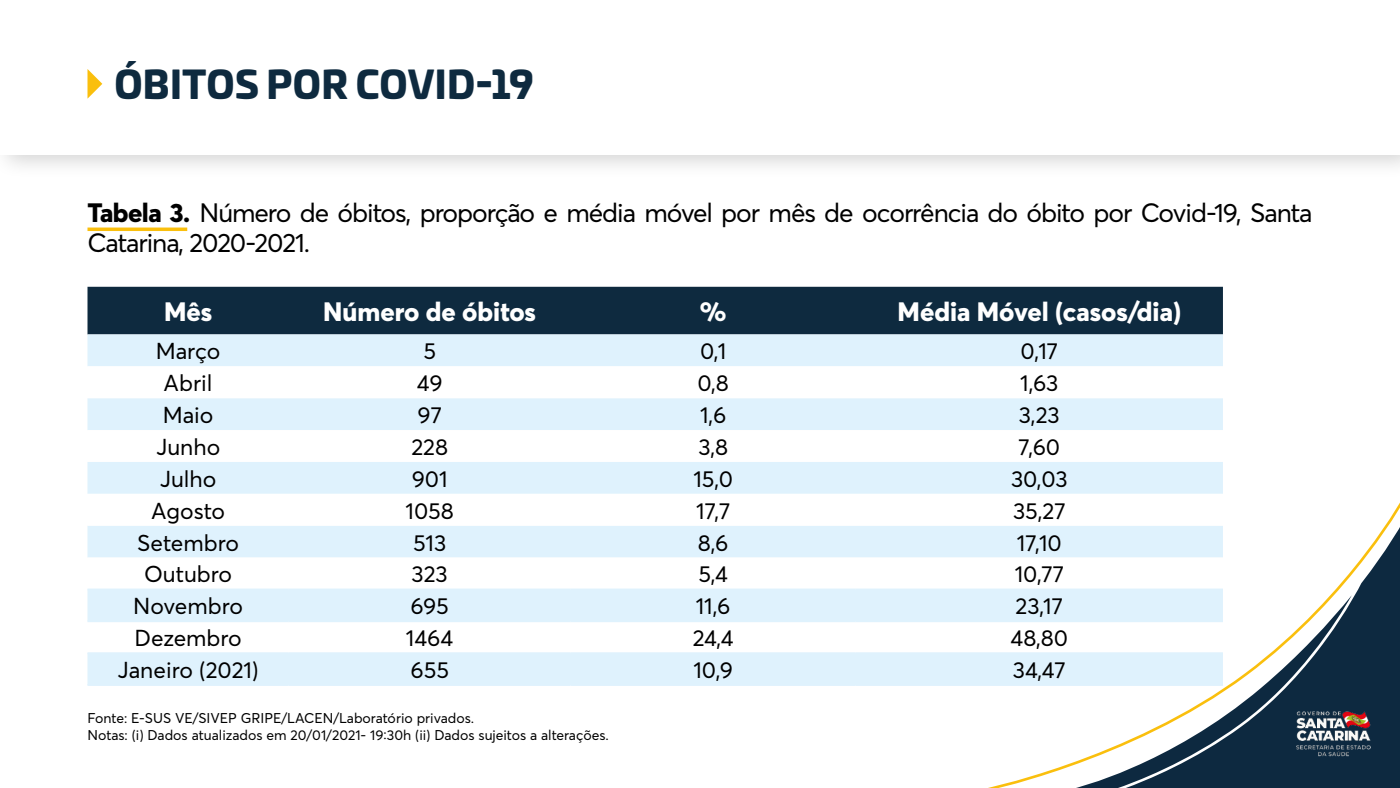
<style>
.page{position:relative;width:1400px;height:788px;background:#fff}
.page>*{position:absolute;margin:0;border:0;box-sizing:border-box;transform-origin:0 0}
.t1{font:900 37.62px "Univia Pro";letter-spacing:.01em;color:#0e2a3f}
.t2{font:26.25px/29.8px "Averta";letter-spacing:-.04em;color:#000}
.t3{font:800 26.25px "Averta";color:#fff}
.t4{font:22.75px "Averta";color:#000}
.t5{font:14px/16.8px "Averta";color:#000}
.s1{font-weight:800}
</style>
<div class="page">
<div style="left:0;top:0;width:1400px;height:179px;background:#000;opacity:.17"></div>
<div style="left:0;top:0;width:1400px;height:155px;background:#fff"></div>
<svg style="left:1074px;top:685px;width:51px;height:103px"></svg>
<svg style="left:1125px;top:526px;width:275px;height:262px"></svg>
<svg style="left:88px;top:69px;width:14px;height:29px"></svg>
<img style="left:1295px;top:711px;width:77px;height:45px">
<div style="left:88px;top:287px;width:1135px;height:47px;background:#0e2a3f"></div>
<div style="left:88px;top:334px;width:1135px;height:350px;background:#dff2fd"></div>
<svg style="left:88px;top:366px;width:1135px;height:286px"></svg>
<hr style="left:88px;top:588px;width:201px;height:2px;background:#dff2fd">
<hr style="left:289px;top:588px;width:282px;height:2px;background:#dff2fd">
<hr style="left:571px;top:588px;width:285px;height:2px;background:#dff2fd">
<hr style="left:856px;top:588px;width:367px;height:2px;background:#dff2fd">
<hr style="left:88px;top:620px;width:201px;height:2px;background:#dff2fd">
<hr style="left:289px;top:620px;width:282px;height:2px;background:#dff2fd">
<hr style="left:571px;top:620px;width:285px;height:2px;background:#dff2fd">
<hr style="left:856px;top:620px;width:367px;height:2px;background:#dff2fd">
<hr style="left:88px;top:652px;width:201px;height:2px;background:#dff2fd">
<hr style="left:289px;top:652px;width:282px;height:2px;background:#dff2fd">
<hr style="left:571px;top:652px;width:285px;height:2px;background:#dff2fd">
<hr style="left:856px;top:652px;width:367px;height:2px;background:#dff2fd">
<hr style="left:88px;top:684px;width:201px;height:1px;background:#dff2fd">
<hr style="left:289px;top:684px;width:282px;height:1px;background:#dff2fd">
<hr style="left:571px;top:684px;width:285px;height:1px;background:#dff2fd">
<hr style="left:856px;top:684px;width:367px;height:1px;background:#dff2fd">
<svg style="left:88px;top:227px;width:99px;height:4px"></svg>
<h1 class="t1" style="left:114px;top:54px;width:421px">ÓBITOS POR COVID-19</h1>
<p class="t2" style="left:88px;top:198px;width:1227px"><span class="s1">Tabela 3.</span> Número de óbitos, proporção e média móvel por mês de ocorrência do óbito por Covid-19, Santa<br>Catarina, 2020-2021.</p>
<p class="t3" style="left:164px;top:295px;width:50px">Mês</p>
<p class="t3" style="left:323px;top:295px;width:214px">Número de óbitos</p>
<p class="t3" style="left:700px;top:295px;width:28px">%</p>
<p class="t3" style="left:898px;top:295px;width:285px">Média Móvel (casos/dia)</p>
<p class="t4" style="left:156px;top:337px;width:66px">Março</p>
<p class="t4" style="left:423px;top:337px;width:14px">5</p>
<p class="t4" style="left:700px;top:337px;width:28px">0,1</p>
<p class="t4" style="left:1021px;top:337px;width:39px">0,17</p>
<p class="t4" style="left:164px;top:369px;width:50px">Abril</p>
<p class="t4" style="left:417px;top:369px;width:27px">49</p>
<p class="t4" style="left:697px;top:369px;width:33px">0,8</p>
<p class="t4" style="left:1020px;top:369px;width:40px">1,63</p>
<p class="t4" style="left:163px;top:401px;width:52px">Maio</p>
<p class="t4" style="left:418px;top:401px;width:26px">97</p>
<p class="t4" style="left:700px;top:401px;width:28px">1,6</p>
<p class="t4" style="left:1019px;top:401px;width:42px">3,23</p>
<p class="t4" style="left:156px;top:432px;width:66px">Junho</p>
<p class="t4" style="left:411px;top:432px;width:38px">228</p>
<p class="t4" style="left:698px;top:432px;width:31px">3,8</p>
<p class="t4" style="left:1019px;top:432px;width:43px">7,60</p>
<p class="t4" style="left:160px;top:464px;width:58px">Julho</p>
<p class="t4" style="left:412px;top:464px;width:37px">901</p>
<p class="t4" style="left:693px;top:464px;width:41px">15,0</p>
<p class="t4" style="left:1011px;top:464px;width:58px">30,03</p>
<p class="t4" style="left:151px;top:496px;width:75px">Agosto</p>
<p class="t4" style="left:406px;top:496px;width:50px">1058</p>
<p class="t4" style="left:696px;top:496px;width:36px">17,7</p>
<p class="t4" style="left:1013px;top:496px;width:54px">35,27</p>
<p class="t4" style="left:137px;top:528px;width:103px">Setembro</p>
<p class="t4" style="left:413px;top:528px;width:35px">513</p>
<p class="t4" style="left:698px;top:528px;width:32px">8,6</p>
<p class="t4" style="left:1017px;top:528px;width:47px">17,10</p>
<p class="t4" style="left:144px;top:560px;width:90px">Outubro</p>
<p class="t4" style="left:412px;top:560px;width:38px">323</p>
<p class="t4" style="left:698px;top:560px;width:31px">5,4</p>
<p class="t4" style="left:1015px;top:560px;width:51px">10,77</p>
<p class="t4" style="left:133px;top:592px;width:111px">Novembro</p>
<p class="t4" style="left:410px;top:592px;width:40px">695</p>
<p class="t4" style="left:696px;top:592px;width:36px">11,6</p>
<p class="t4" style="left:1016px;top:592px;width:49px">23,17</p>
<p class="t4" style="left:134px;top:624px;width:109px">Dezembro</p>
<p class="t4" style="left:406px;top:624px;width:49px">1464</p>
<p class="t4" style="left:693px;top:624px;width:42px">24,4</p>
<p class="t4" style="left:1011px;top:624px;width:59px">48,80</p>
<p class="t4" style="left:118px;top:655px;width:143px">Janeiro (2021)</p>
<p class="t4" style="left:410px;top:655px;width:40px">655</p>
<p class="t4" style="left:693px;top:655px;width:41px">10,9</p>
<p class="t4" style="left:1013px;top:655px;width:54px">34,47</p>
<p class="t5" style="left:88px;top:709px;width:523px">Fonte: E-SUS VE/SIVEP GRIPE/LACEN/Laboratório privados.<br>Notas: (i) Dados atualizados em 20/01/2021- 19:30h (ii) Dados sujeitos a alterações.</p>
</div>
